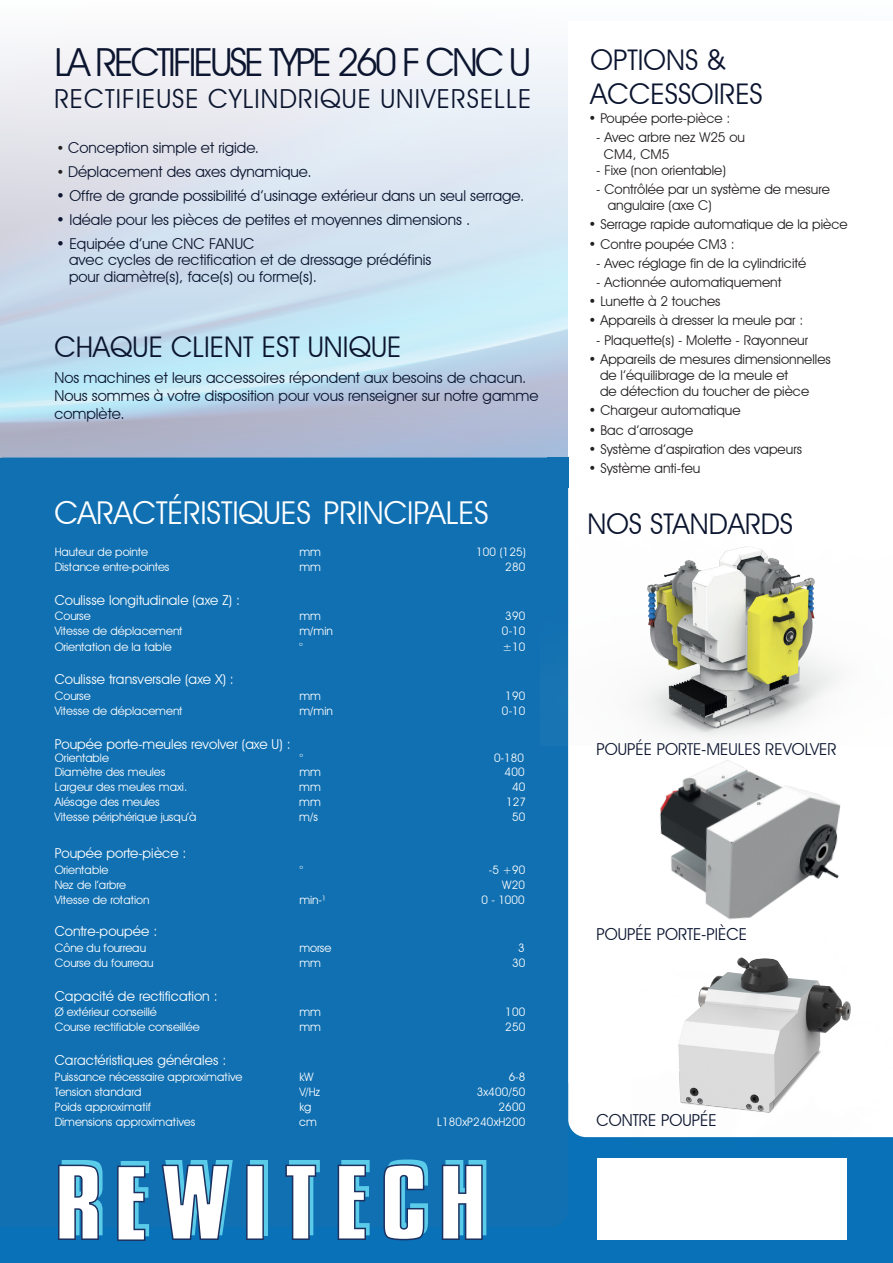
<style>
.page{position:relative;width:893px;height:1263px;background:#fff}
.page>*{position:absolute;margin:0;border:0;box-sizing:border-box;transform-origin:0 0}
.t1{font:38.7px "Avant Garde IT Cby BT";letter-spacing:-.075em;color:#0b152f}
.t2{font:31.5px "Avant Garde IT Cby BT";letter-spacing:-.005em;color:#fff}
.t3{font:28.5px/34.2px "Avant Garde IT Cby BT";color:#0b152f}
.t4{font:26.25px "Avant Garde IT Cby BT";letter-spacing:.04em;color:#0b152f}
.t5{font:16.5px "Avant Garde IT Cby BT";color:#0b152f}
.t6{font:15px/18px "Avant Garde IT Cby BT";color:#0b152f}
.t7{font:13.65px "Avant Garde IT Cby BT";color:#fff}
.t8{font:13.5px/16.2px "Avant Garde IT Cby BT";color:#231f20}
.t9{font:11.55px "Avant Garde IT Cby BT";color:#fff}
.t10{font:11.55px "Avant Garde IT Cby BT";letter-spacing:.025em;color:#fff}
.s1{font-size:13.5px;color:#231f20}
</style>
<div class="page">
<svg style="left:0;top:47px;width:568px;height:411px;background:#d0deec"></svg>
<svg style="left:0;top:1007px;width:893px;height:256px;fill:#0971b7"></svg>
<div style="left:0;top:458px;width:568px;height:769px;background:#1070b2"></div>
<div style="left:598px;top:1158px;width:249px;height:81px;background:#fff"></div>
<div style="left:250px;top:1160px;width:18px;height:75px;background:#5acbe9"></div>
<svg style="left:162px;top:1160px;width:71px;height:80px"></svg>
<svg style="left:246px;top:1164px;width:18px;height:76px"></svg>
<svg style="left:383px;top:1159px;width:45px;height:81px"></svg>
<svg style="left:442px;top:1160px;width:44px;height:80px"></svg>
<svg style="left:285px;top:1160px;width:35px;height:80px"></svg>
<svg style="left:338px;top:1160px;width:32px;height:80px"></svg>
<svg style="left:117px;top:1161px;width:32px;height:80px"></svg>
<svg style="left:58px;top:1160px;width:45px;height:80px"></svg>
<div style="left:547px;top:458px;width:21px;height:30px;background:#1070b2"></div>
<img style="left:632px;top:993px;width:261px;height:156px">
<img style="left:524px;top:682px;width:317px;height:311px">
<img style="left:540px;top:523px;width:301px;height:223px">
<h1 class="t1" style="left:54px;top:39px;width:478px">LA RECTIFIEUSE TYPE 260 F CNC U</h1>
<h3 class="t4" style="left:54px;top:82px;width:478px">RECTIFIEUSE CYLINDRIQUE UNIVERSELLE</h3>
<p class="t6" style="left:56px;top:138px;width:204px"><span class="s1">•</span> Conception simple et rigide.</p>
<p class="t6" style="left:56px;top:162px;width:257px"><span class="s1">•</span> Déplacement des axes dynamique.</p>
<p class="t6" style="left:56px;top:186px;width:469px">• Offre de grande possibilité d’usinage extérieur dans un seul serrage.</p>
<p class="t6" style="left:56px;top:210px;width:416px">• Idéale pour les pièces de petites et moyennes dimensions .</p>
<p class="t6" style="left:69px;top:235px;width:364px;line-height:16.5px;text-indent:-13px">• Equipée d’une CNC FANUC<br>avec cycles de rectification et de dressage prédéfinis pour diamètre(s), face(s) ou forme(s).</p>
<h3 class="t3" style="left:54px;top:330px;width:349px">CHAQUE CLIENT EST UNIQUE</h3>
<p class="t6" style="left:54px;top:368px;width:486px">Nos machines et leurs accessoires répondent aux besoins de chacun.<br>Nous sommes à votre disposition pour vous renseigner sur notre gamme complète.</p>
<h2 class="t2" style="left:54px;top:494px;width:436px">CARACTÉRISTIQUES PRINCIPALES</h2>
<p class="t9" style="left:55px;top:545px;width:95px">Hauteur de pointe</p>
<p class="t9" style="left:299px;top:545px;width:23px">mm</p>
<p class="t9" style="left:476px;top:545px;width:51px">100 (125)</p>
<p class="t9" style="left:55px;top:560px;width:116px">Distance entre-pointes</p>
<p class="t9" style="left:299px;top:560px;width:23px">mm</p>
<p class="t9" style="left:505px;top:560px;width:22px">280</p>
<p class="t7" style="left:55px;top:591px;width:187px">Coulisse longitudinale (axe Z) :</p>
<p class="t9" style="left:299px;top:609px;width:23px">mm</p>
<p class="t9" style="left:505px;top:609px;width:22px">390</p>
<p class="t9" style="left:55px;top:624px;width:129px">Vitesse de déplacement</p>
<p class="t9" style="left:299px;top:624px;width:35px">m/min</p>
<p class="t9" style="left:502px;top:624px;width:25px">0-10</p>
<p class="t9" style="left:55px;top:639px;width:119px">Orientation de la table</p>
<p class="t9" style="left:299px;top:639px;width:5px">°</p>
<p class="t9" style="left:503px;top:639px;width:24px">±10</p>
<p class="t7" style="left:55px;top:671px;width:181px">Coulisse transversale (axe X) :</p>
<p class="t9" style="left:299px;top:689px;width:23px">mm</p>
<p class="t9" style="left:505px;top:689px;width:22px">190</p>
<p class="t9" style="left:55px;top:704px;width:129px">Vitesse de déplacement</p>
<p class="t9" style="left:299px;top:704px;width:35px">m/min</p>
<p class="t9" style="left:502px;top:704px;width:25px">0-10</p>
<p class="t7" style="left:55px;top:735px;width:238px">Poupée porte-meules revolver (axe U) :</p>
<p class="t9" style="left:55px;top:765px;width:112px">Diamètre des meules</p>
<p class="t9" style="left:299px;top:765px;width:23px">mm</p>
<p class="t9" style="left:505px;top:765px;width:22px">400</p>
<p class="t9" style="left:55px;top:609px;width:38px">Course</p>
<p class="t9" style="left:55px;top:689px;width:38px">Course</p>
<p class="t9" style="left:55px;top:751px;width:56px">Orientable</p>
<p class="t9" style="left:299px;top:751px;width:5px">°</p>
<p class="t9" style="left:494px;top:751px;width:31px">0-180</p>
<p class="t9" style="left:55px;top:780px;width:134px">Largeur des meules maxi.</p>
<p class="t9" style="left:299px;top:780px;width:23px">mm</p>
<p class="t9" style="left:512px;top:780px;width:15px">40</p>
<p class="t9" style="left:55px;top:795px;width:107px">Alésage des meules</p>
<p class="t9" style="left:299px;top:795px;width:23px">mm</p>
<p class="t9" style="left:506px;top:795px;width:22px">127</p>
<p class="t9" style="left:55px;top:810px;width:143px">Vitesse périphérique jusqu’à</p>
<p class="t9" style="left:299px;top:810px;width:20px">m/s</p>
<p class="t9" style="left:512px;top:810px;width:15px">50</p>
<p class="t7" style="left:55px;top:845px;width:133px">Poupée porte-pièce :</p>
<p class="t9" style="left:55px;top:863px;width:55px">Orientable</p>
<p class="t9" style="left:299px;top:863px;width:5px">°</p>
<p class="t9" style="left:489px;top:863px;width:38px">-5 +90</p>
<p class="t9" style="left:55px;top:878px;width:73px">Nez de l’arbre</p>
<p class="t9" style="left:502px;top:878px;width:24px">W20</p>
<p class="t9" style="left:55px;top:893px;width:96px">Vitesse de rotation</p>
<p class="t9" style="left:299px;top:893px;width:28px">min-¹</p>
<p class="t9" style="left:481px;top:893px;width:45px">0 - 1000</p>
<p class="t7" style="left:55px;top:923px;width:104px">Contre-poupée :</p>
<p class="t9" style="left:55px;top:941px;width:93px">Cône du fourreau</p>
<p class="t9" style="left:299px;top:941px;width:34px">morse</p>
<p class="t9" style="left:518px;top:941px;width:8px">3</p>
<p class="t9" style="left:55px;top:956px;width:100px">Course du fourreau</p>
<p class="t9" style="left:299px;top:956px;width:23px">mm</p>
<p class="t9" style="left:512px;top:956px;width:15px">30</p>
<p class="t7" style="left:55px;top:987px;width:164px">Capacité de rectification :</p>
<p class="t9" style="left:55px;top:1005px;width:104px">Ø extérieur conseillé</p>
<p class="t9" style="left:299px;top:1005px;width:23px">mm</p>
<p class="t9" style="left:505px;top:1005px;width:22px">100</p>
<p class="t9" style="left:55px;top:1020px;width:147px">Course rectifiable conseillée</p>
<p class="t9" style="left:299px;top:1020px;width:23px">mm</p>
<p class="t9" style="left:505px;top:1020px;width:22px">250</p>
<p class="t7" style="left:55px;top:1052px;width:173px">Caractéristiques générales :</p>
<p class="t9" style="left:55px;top:1069px;width:189px">Puissance nécessaire approximative</p>
<p class="t9" style="left:299px;top:1069px;width:16px">kW</p>
<p class="t9" style="left:509px;top:1069px;width:18px">6-8</p>
<p class="t9" style="left:55px;top:1084px;width:88px">Tension standard</p>
<p class="t9" style="left:299px;top:1084px;width:22px">V/Hz</p>
<p class="t9" style="left:477px;top:1084px;width:50px">3x400/50</p>
<p class="t9" style="left:55px;top:1100px;width:98px">Poids approximatif</p>
<p class="t9" style="left:299px;top:1100px;width:13px">kg</p>
<p class="t9" style="left:498px;top:1100px;width:28px">2600</p>
<p class="t9" style="left:55px;top:1115px;width:142px">Dimensions approximatives</p>
<p class="t9" style="left:299px;top:1115px;width:19px">cm</p>
<p class="t10" style="left:437px;top:1115px;width:90px">L180xP240xH200</p>
<h3 class="t3" style="left:591px;top:43px;width:174px">OPTIONS &amp;<br>ACCESSOIRES</h3>
<p class="t8" style="left:589px;top:110px;width:143px">• Poupée porte-pièce :</p>
<p class="t8" style="left:604px;top:129px;width:143px;text-indent:-8px">- Avec arbre nez W25 ou<br>CM4, CM5</p>
<p class="t8" style="left:596px;top:162px;width:131px">- Fixe (non orientable)</p>
<p class="t8" style="left:608px;top:181px;width:224px;text-indent:-11px">- Contrôlée par un système de mesure angulaire (axe C)</p>
<p class="t8" style="left:589px;top:216px;width:261px">• Serrage rapide automatique de la pièce</p>
<p class="t8" style="left:589px;top:235px;width:148px">• Contre poupée CM3 :</p>
<p class="t8" style="left:596px;top:255px;width:212px">- Avec réglage fin de la cylindricité</p>
<p class="t8" style="left:596px;top:274px;width:187px">- Actionnée automatiquement</p>
<p class="t8" style="left:589px;top:293px;width:133px">• Lunette à 2 touches</p>
<p class="t8" style="left:589px;top:312px;width:216px">• Appareils à dresser la meule par :</p>
<p class="t8" style="left:596px;top:331px;width:213px">- Plaquette(s) - Molette - Rayonneur</p>
<p class="t8" style="left:600px;top:351px;width:232px;text-indent:-11px">• Appareils de mesures dimensionnelles de l’équilibrage de la meule et<br>de détection du toucher de pièce</p>
<p class="t8" style="left:589px;top:402px;width:153px">• Chargeur automatique</p>
<p class="t8" style="left:589px;top:421px;width:106px">• Bac d’arrosage</p>
<p class="t8" style="left:589px;top:441px;width:215px">• Système d’aspiration des vapeurs</p>
<p class="t8" style="left:589px;top:460px;width:113px">• Système anti-feu</p>
<h3 class="t3" style="left:588px;top:507px;width:207px">NOS STANDARDS</h3>
<h3 class="t5" style="left:597px;top:739px;width:242px">POUPÉE PORTE-MEULES REVOLVER</h3>
<h3 class="t5" style="left:597px;top:924px;width:152px">POUPÉE PORTE-PIÈCE</h3>
<h3 class="t5" style="left:597px;top:1110px;width:122px">CONTRE POUPÉE</h3>
</div>
